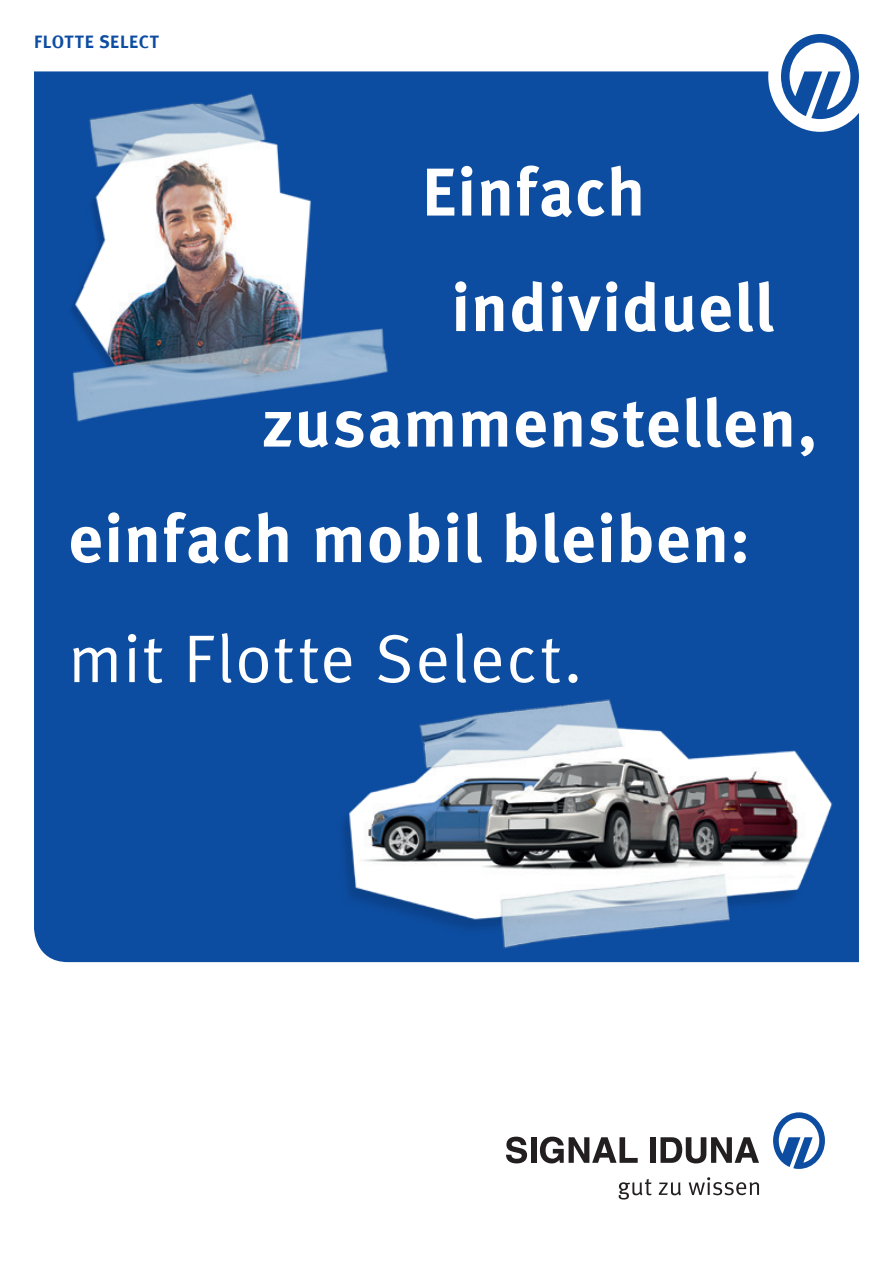
<style>
.page{position:relative;width:893px;height:1263px;background:#fff}
.page>*{position:absolute;margin:0;border:0;box-sizing:border-box;transform-origin:0 0}
.t1{font:700 67.5px "Meta Offc Pro";letter-spacing:.01em;color:#fff}
.t2{font:67.5px "Meta Offc Pro Norm";letter-spacing:.015em;color:#fff}
.t3{font:700 18px "Meta Offc Pro";letter-spacing:.035em;color:#0d4da1}
</style>
<div class="page">
<div style="left:34px;top:71px;width:825px;height:891px;background:#0d4da1"></div>
<svg style="left:506px;top:1137px;width:21px;height:26px"></svg>
<div style="left:531px;top:1137px;width:5px;height:26px;background:#231f20"></div>
<svg style="left:540px;top:1137px;width:98px;height:26px"></svg>
<div style="left:650px;top:1137px;width:5px;height:26px;background:#231f20"></div>
<svg style="left:660px;top:1137px;width:99px;height:26px"></svg>
<svg style="left:619px;top:1179px;width:33px;height:20px"></svg>
<svg style="left:659px;top:1182px;width:22px;height:13px"></svg>
<svg style="left:689px;top:1177px;width:70px;height:18px"></svg>
<svg style="left:773px;top:1112px;width:52px;height:57px"></svg>
<div style="left:768px;top:21px;width:104px;height:111px;background:#fff;border-radius:50%"></div>
<svg style="left:781px;top:34px;width:78px;height:85px"></svg>
<div style="left:850px;top:0;width:43px;height:43px;background:#fff"></div>
<div style="left:419px;top:71px;width:31px;height:393px;background:#0d4da1"></div>
<img style="left:34px;top:71px;width:385px;height:420px">
<img style="left:320px;top:677px;width:539px;height:286px">
<p class="t3" style="left:34px;top:30px;width:126px">FLOTTE SELECT</p>
<p class="t1" style="left:422px;top:148px;width:225px">Einfach</p>
<p class="t1" style="left:451px;top:264px;width:324px">individuell</p>
<p class="t1" style="left:262px;top:379px;width:557px">zusammenstellen,</p>
<p class="t1" style="left:68px;top:495px;width:684px">einfach mobil bleiben:</p>
<p class="t2" style="left:68px;top:615px;width:516px">mit Flotte Select.</p>
</div>
